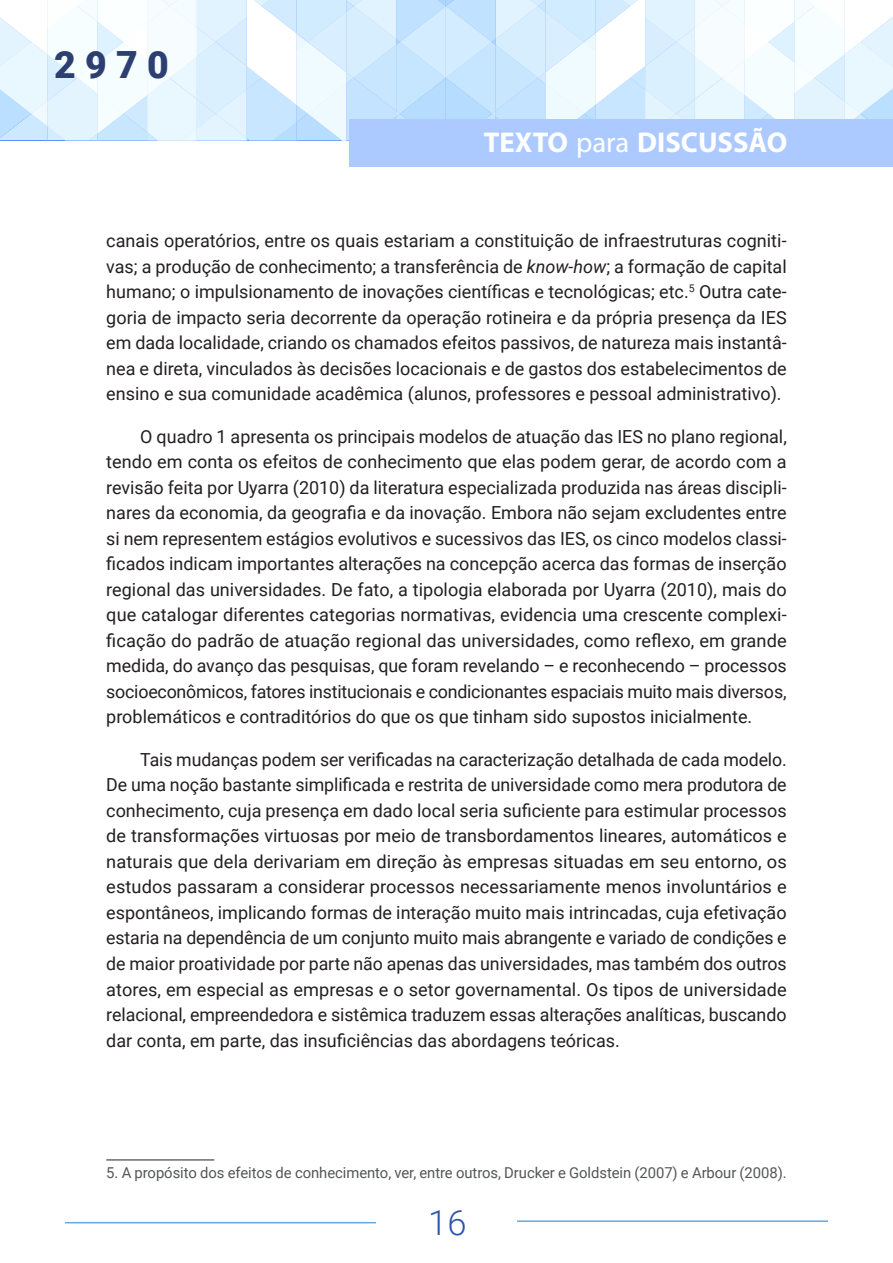
<style>
.page{position:relative;width:893px;height:1263px;background:#fff}
.page>*{position:absolute;margin:0;border:0;box-sizing:border-box;transform-origin:0 0}
.t1{font:900 37.5px "Roboto";color:#2c3f70}
.t2{font:300 34.5px "Roboto";color:#2c55ae}
.t3{font:700 28.65px "Myriad Pro";color:#fff}
.texto_corrido{font:18px/25.5px "Roboto";color:#231f20;text-align:justify}
.nota_rodape{font:15px "Roboto";letter-spacing:-.005em;color:#545557}
.s1{font-weight:400}
.s2{font-style:italic}
</style>
<div class="page">
<svg style="left:0;top:0;width:893px;height:140px"></svg>
<div style="left:349px;top:119px;width:544px;height:48px;background:#accaff"></div>
<hr style="left:517px;top:1220px;width:311px;height:2px;background:#6fa5d9">
<hr style="left:65px;top:1222px;width:311px;height:1px;background:#6fa5d9">
<hr style="left:106px;top:1159px;width:108px;height:1px;background:#231f20">
<h1 class="t1" style="left:54px;top:38px;width:116px">2970</h1>
<h3 class="t3" style="left:484px;top:124px;width:305px">TEXTO <span class="s1">para</span> DISCUSSÃO</h3>
<p class="texto_corrido" style="left:106px;top:228px;width:682px">canais operatórios, entre os quais estariam a constituição de infraestruturas cogniti&shy;vas; a produção de conhecimento; a transferência de <span class="s2">know-how</span>; a formação de capital humano; o impulsionamento de inovações científicas e tecnológicas; etc.<sup>5</sup> Outra cate&shy;goria de impacto seria decorrente da operação rotineira e da própria presença da IES em dada localidade, criando os chamados efeitos passivos, de natureza mais instantâ&shy;nea e direta, vinculados às decisões locacionais e de gastos dos estabelecimentos de ensino e sua comunidade acadêmica (alunos, professores e pessoal administrativo).</p>
<p class="texto_corrido" style="left:106px;top:423px;width:682px;text-indent:34px">O quadro 1 apresenta os principais modelos de atuação das IES no plano regional, tendo em conta os efeitos de conhecimento que elas podem gerar, de acordo com a revisão feita por Uyarra (2010) da literatura especializada produzida nas áreas discipli&shy;nares da economia, da geografia e da inovação. Embora não sejam excludentes entre si nem representem estágios evolutivos e sucessivos das IES, os cinco modelos classi&shy;ficados indicam importantes alterações na concepção acerca das formas de inserção regional das universidades. De fato, a tipologia elaborada por Uyarra (2010), mais do que catalogar diferentes categorias normativas, evidencia uma crescente complexi&shy;ficação do padrão de atuação regional das universidades, como reflexo, em grande medida, do avanço das pesquisas, que foram revelando – e reconhecendo – processos socioeconômicos, fatores institucionais e condicionantes espaciais muito mais diversos, problemáticos e contraditórios do que os que tinham sido supostos inicialmente.</p>
<p class="texto_corrido" style="left:106px;top:746px;width:682px;text-indent:34px">Tais mudanças podem ser verificadas na caracterização detalhada de cada modelo.<br>De uma noção bastante simplificada e restrita de universidade como mera produtora de conhecimento, cuja presença em dado local seria suficiente para estimular processos de transformações virtuosas por meio de transbordamentos lineares, automáticos e naturais que dela derivariam em direção às empresas situadas em seu entorno, os estudos passaram a considerar processos necessariamente menos involuntários e espontâneos, implicando formas de interação muito mais intrincadas, cuja efetivação estaria na dependência de um conjunto muito mais abrangente e variado de condições e de maior proatividade por parte não apenas das universidades, mas também dos outros atores, em especial as empresas e o setor governamental. Os tipos de universidade relacional, empreendedora e sistêmica traduzem essas alterações analíticas, buscando dar conta, em parte, das insuficiências das abordagens teóricas.</p>
<p class="nota_rodape" style="left:106px;top:1162px;width:682px">5. A propósito dos efeitos de conhecimento, ver, entre outros, Drucker e Goldstein (2007) e Arbour (2008).</p>
<h2 class="t2" style="left:428px;top:1198px;width:40px">16</h2>
</div>
